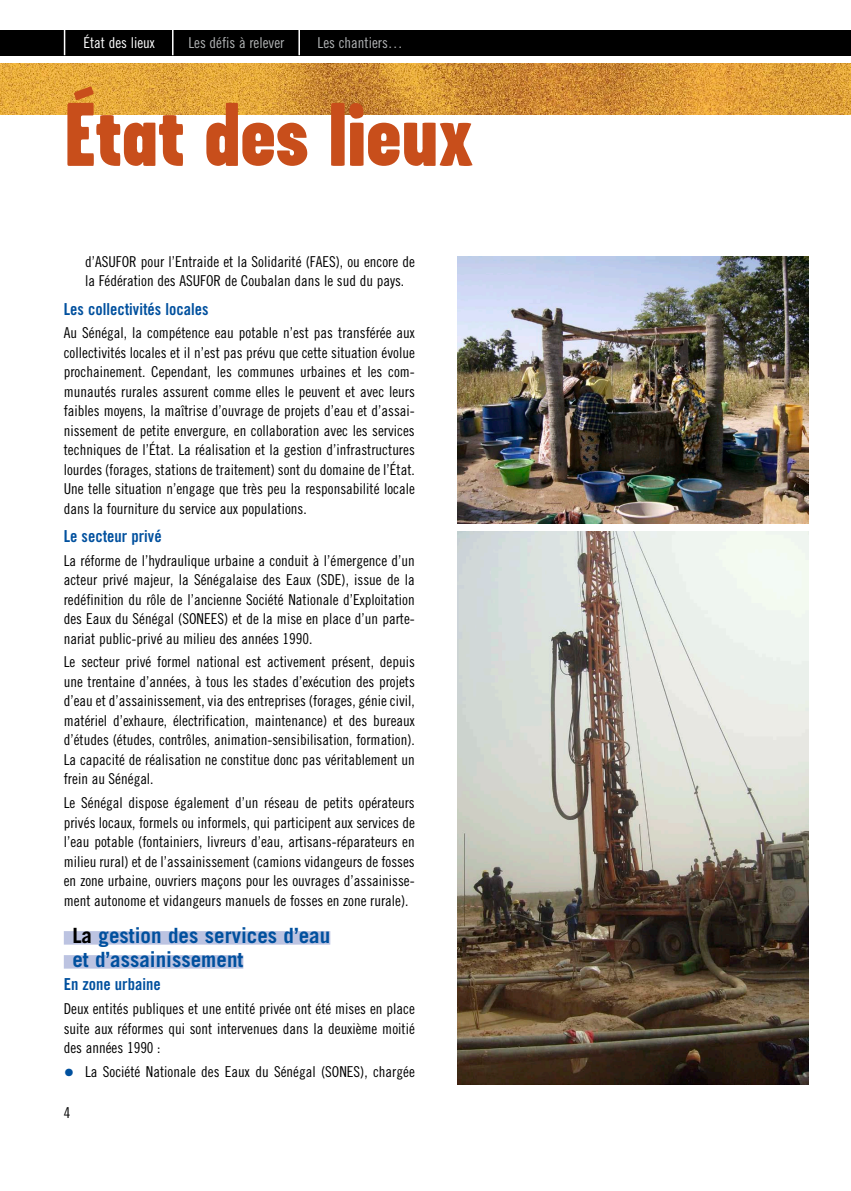
<style>
.page{position:relative;width:851px;height:1191px;background:#fff}
.page>*{position:absolute;margin:0;border:0;box-sizing:border-box;transform-origin:0 0}
.t1{font:900 90px "Garage Gothic";color:#c84e1b}
.t2{font:700 21px/24px "Trade Gothic";color:#00509e}
.t3{font:16.5px "Trade Gothic Bold Cond Twenty";color:#00509e}
.t4{font:15px/19.5px "Trade Gothic Cond Eighteen";color:#000;text-align:justify}
.t5{font:15px "Trade Gothic Cond Eighteen";color:#b1b3b4}
.t6{font:15px "Trade Gothic Cond Eighteen";color:#fff}
.s1{color:#000}
.s2{font-size:21px;color:#00509e}
</style>
<div class="page">
<img style="left:0;top:64px;width:850px;height:51px">
<div style="left:0;top:30px;width:850px;height:25px;background:#000"></div>
<div style="left:64px;top:931px;width:266px;height:13px;background:#bcc3e1"></div>
<div style="left:64px;top:955px;width:179px;height:13px;background:#bcc3e1"></div>
<svg style="left:172px;top:30px;width:1px;height:25px"></svg>
<hr style="left:298px;top:30px;width:2px;height:25px;background:#fff">
<svg style="left:64px;top:30px;width:1px;height:25px"></svg>
<img style="left:457px;top:531px;width:351px;height:553px">
<img style="left:457px;top:256px;width:351px;height:267px">
<p class="t6" style="left:83px;top:34px;width:73px">État des lieux</p>
<p class="t5" style="left:188px;top:34px;width:97px">Les défis à relever</p>
<p class="t5" style="left:317px;top:34px;width:87px">Les chantiers…</p>
<h1 class="t1" style="left:64px;top:85px;width:411px">État des lieux</h1>
<p class="t4" style="left:85px;top:252px;width:331px">d’ASUFOR pour l’Entraide et la Solidarité (FAES), ou encore de la Fédération des ASUFOR de Coubalan dans le sud du pays.</p>
<p class="t3" style="left:64px;top:298px;width:146px">Les collectivités locales</p>
<p class="t4" style="left:64px;top:323px;width:352px">Au Sénégal, la compétence eau potable n’est pas transférée aux collectivités locales et il n’est pas prévu que cette situation évolue prochainement. Cependant, les communes urbaines et les com&shy;munautés rurales assurent comme elles le peuvent et avec leurs faibles moyens, la maîtrise d’ouvrage de projets d’eau et d’assai&shy;nissement de petite envergure, en collaboration avec les services techniques de l’État. La réalisation et la gestion d’infrastructures lourdes (forages, stations de traitement) sont du domaine de l’État.<br>Une telle situation n’engage que très peu la responsabilité locale dans la fourniture du service aux populations.</p>
<p class="t3" style="left:64px;top:526px;width:99px">Le secteur privé</p>
<p class="t4" style="left:64px;top:550px;width:352px">La réforme de l’hydraulique urbaine a conduit à l’émergence d’un acteur privé majeur, la Sénégalaise des Eaux (SDE), issue de la redéfinition du rôle de l’ancienne Société Nationale d’Exploitation des Eaux du Sénégal (SONEES) et de la mise en place d’un parte&shy;nariat public-privé au milieu des années 1990.</p>
<p class="t4" style="left:64px;top:652px;width:352px">Le secteur privé formel national est activement présent, depuis une trentaine d’années, à tous les stades d’exécution des projets d’eau et d’assainissement, via des entreprises (forages, génie civil, matériel d’exhaure, électrification, maintenance) et des bureaux d’études (études, contrôles, animation-sensibilisation, formation).<br>La capacité de réalisation ne constitue donc pas véritablement un frein au Sénégal.</p>
<p class="t4" style="left:64px;top:793px;width:352px">Le Sénégal dispose également d’un réseau de petits opérateurs privés locaux, formels ou informels, qui participent aux services de l’eau potable (fontainiers, livreurs d’eau, artisans-réparateurs en milieu rural) et de l’assainissement (camions vidangeurs de fosses en zone urbaine, ouvriers maçons pour les ouvrages d’assainisse&shy;ment autonome et vidangeurs manuels de fosses en zone rurale).</p>
<h2 class="t2" style="left:72px;top:922px;width:259px"><span class="s1">La</span> gestion des services d’eau et d’assainissement</h2>
<p class="t3" style="left:64px;top:974px;width:98px">En zone urbaine</p>
<p class="t4" style="left:64px;top:998px;width:352px">Deux entités publiques et une entité privée ont été mises en place suite aux réformes qui sont intervenues dans la deuxième moitié des années 1990 :</p>
<p class="t4" style="left:64px;top:1061px;width:352px"><span class="s2">•</span> La Société Nationale des Eaux du Sénégal (SONES), chargée</p>
<p class="t4" style="left:64px;top:1102px;width:8px">4</p>
</div>
